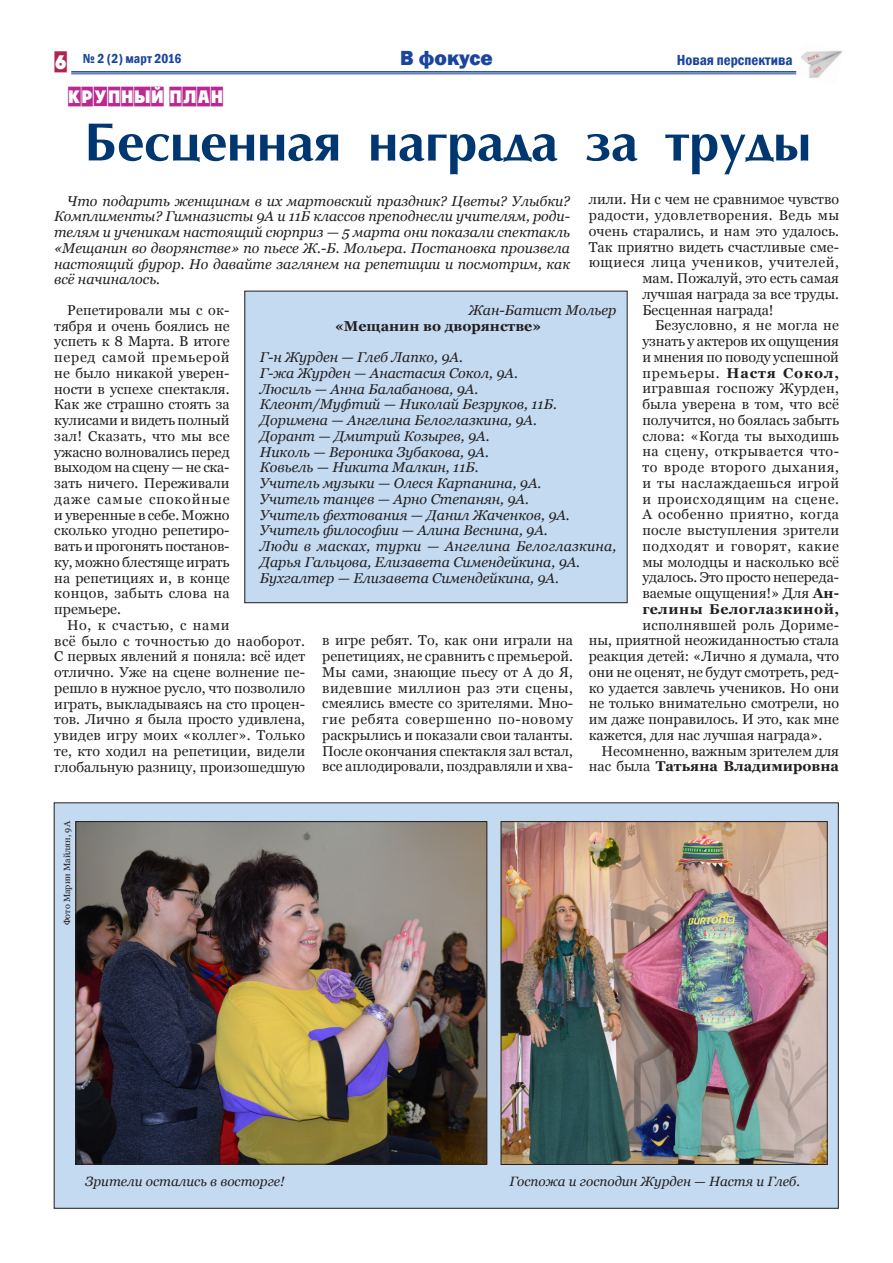
<style>
.page{position:relative;width:893px;height:1263px;background:#fff}
.page>*{position:absolute;margin:0;border:0;box-sizing:border-box;transform-origin:0 0}
.t1{font:700 54px "AG Opt Cyrillic";color:#013771}
.t2{font:800 21px "Franklin Gothic";color:#1a459c}
.t3{font:18px "a Plakat Titul Cm";color:#b92991}
.t4{font:600 condensed 15px "Franklin Gothic";color:#1a459c}
.t5{font:14.25px/15.8px "Georgia";color:#231f20;text-align:justify}
.t6{font:italic 14.25px/15.8px "Georgia";color:#231f20;text-align:justify}
.t7{font:14.25px "Georgia";letter-spacing:.035em;color:#231f20}
.t8{font:14.25px "Georgia";letter-spacing:.04em;color:#231f20}
.t9{font:14.25px "Georgia";letter-spacing:.02em;color:#231f20}
.t10{font:14.25px "Georgia";letter-spacing:.03em;color:#231f20}
.t11{font:14.25px "Georgia";letter-spacing:.045em;color:#231f20}
.t12{font:14.25px "Georgia";letter-spacing:.05em;color:#231f20}
.t13{font:700 14.25px "Georgia";color:#231f20}
.t14{font:700 14.25px "Georgia";letter-spacing:.06em;color:#231f20}
.t15{font:700 14.25px "Georgia";letter-spacing:.035em;color:#231f20}
.t16{font:italic 13.5px "Georgia";color:#231f20}
.t17{font:600 condensed 13.5px "Franklin Gothic";color:#1a459c}
.t18{font:9px "Georgia";color:#231f20}
.s1{font-family:"a Plakat Titul Cm";font-weight:400;font-stretch:normal;font-size:19.5px;color:#b1244d}
.s2{font-weight:400}
.s3{font-weight:700}
</style>
<div class="page">
<hr style="left:71px;top:71px;width:725px;height:2px;background:#1a459c">
<hr style="left:71px;top:74px;width:725px;height:1px;background:#1a459c">
<img style="left:796px;top:50px;width:47px;height:29px">
<div style="left:54px;top:803px;width:784px;height:405px;background:#c3daf1"></div>
<div style="left:245px;top:291px;width:382px;height:312px;background:#c3daf1"></div>
<img style="left:503px;top:823px;width:322px;height:340px">
<div style="left:501px;top:821px;width:326px;height:344px;border:1px solid #231f20"></div>
<img style="left:78px;top:823px;width:407px;height:339px">
<div style="left:76px;top:821px;width:411px;height:343px;border:1px solid #231f20"></div>
<p class="t17" style="left:54px;top:50px;width:129px"><span class="s1">6</span> № 2 (2) март 2016</p>
<h2 class="t2" style="left:400px;top:44px;width:94px">В фокусе</h2>
<p class="t4" style="left:677px;top:49px;width:117px">Новая перспектива</p>
<p class="t3" style="left:68px;top:87px;width:157px">Крупный план</p>
<h1 class="t1" style="left:84px;top:113px;width:729px">Бесценная награда за труды</h1>
<p class="t6" style="left:54px;top:193px;width:518px;text-indent:13px">Что подарить женщинам в их мартовский праздник? Цветы? Улыбки?<br>Комплименты? Гимназисты 9А и 11Б классов преподнесли учителям, роди&shy;телям и ученикам настоящий сюрприз — 5 марта они показали спектакль «Мещанин во дворянстве» по пьесе Ж.-Б. Мольера. Постановка произвела настоящий фурор. Но давайте заглянем на репетиции и посмотрим, как всё начиналось.</p>
<p class="t5" style="left:54px;top:302px;width:177px;text-indent:13px">Репетировали мы с ок&shy;тября и очень боялись не успеть к 8 Марта. В итоге перед самой премьерой не было никакой уверен&shy;ности в успехе спектакля.<br>Как же страшно стоять за кулисами и видеть полный зал! Сказать, что мы все ужасно волновались перед выходом на сцену — не ска&shy;зать ничего. Переживали даже самые спокойные и уверенные в себе. Можно сколько угодно репетиро&shy;вать и прогонять постанов&shy;ку, можно блестяще играть на репетициях и, в конце концов, забыть слова на премьере.</p>
<p class="t5" style="left:54px;top:617px;width:252px;text-align:left;text-indent:13px">Но, к счастью, с нами<br>всё было с точностью до наоборот.<br>С первых явлений я поняла: всё идет отлично. Уже на сцене волнение пе&shy;решло в нужное русло, что позволило играть, выкладываясь на сто процен&shy;тов. Лично я была просто удивлена, увидев игру моих «коллег». Только те, кто ходил на репетиции, видели глобальную разницу, произошедшую</p>
<p class="t5" style="left:589px;top:192px;width:252px">лили. Ни с чем не сравнимое чувство</p>
<p class="t7" style="left:589px;top:207px;width:252px">радости, удовлетворения. Ведь мы</p>
<p class="t5" style="left:589px;top:223px;width:252px">очень старались, и нам это удалось.</p>
<p class="t5" style="left:589px;top:239px;width:252px">Так приятно видеть счастливые сме-</p>
<p class="t8" style="left:589px;top:254px;width:252px">ющиеся лица учеников, учителей,</p>
<p class="t5" style="left:642px;top:271px;width:198px">мам. Пожалуй, это есть самая</p>
<p class="t5" style="left:642px;top:286px;width:198px">лучшая награда за все труды.</p>
<p class="t5" style="left:642px;top:302px;width:133px">Бесценная награда!</p>
<p class="t5" style="left:655px;top:318px;width:185px">Безусловно, я не могла не</p>
<p class="t5" style="left:642px;top:334px;width:198px">узнать у актеров их ощущения</p>
<p class="t5" style="left:642px;top:349px;width:198px">и мнения по поводу успешной</p>
<p class="t14" style="left:642px;top:363px;width:198px"><span class="s2">премьеры.</span> Настя Сокол,</p>
<p class="t10" style="left:642px;top:380px;width:198px">игравшая госпожу Журден,</p>
<p class="t5" style="left:642px;top:397px;width:198px">была уверена в том, что всё</p>
<p class="t5" style="left:642px;top:412px;width:198px">получится, но боялась забыть</p>
<p class="t5" style="left:642px;top:428px;width:198px">слова: «Когда ты выходишь</p>
<p class="t7" style="left:642px;top:443px;width:198px">на сцену, открывается что-</p>
<p class="t11" style="left:642px;top:458px;width:198px">то вроде второго дыхания,</p>
<p class="t7" style="left:642px;top:474px;width:198px">и ты наслаждаешься игрой</p>
<p class="t8" style="left:642px;top:490px;width:198px">и происходящим на сцене.</p>
<p class="t8" style="left:642px;top:506px;width:198px">А особенно приятно, когда</p>
<p class="t9" style="left:642px;top:521px;width:198px">после выступления зрители</p>
<p class="t12" style="left:642px;top:537px;width:198px">подходят и говорят, какие</p>
<p class="t5" style="left:642px;top:554px;width:198px">мы молодцы и насколько всё</p>
<p class="t5" style="left:642px;top:570px;width:198px">удалось. Это просто непереда-</p>
<p class="t5" style="left:642px;top:586px;width:198px">ваемые ощущения!» Для <span class="s3">Ан-</span></p>
<p class="t15" style="left:642px;top:600px;width:198px">гелины Белоглазкиной,</p>
<p class="t5" style="left:589px;top:617px;width:252px;text-indent:54px">исполнявшей роль Дориме&shy;ны, приятной неожиданностью стала реакция детей: «Лично я думала, что они не оценят, не будут смотреть, ред&shy;ко удается завлечь учеников. Но они не только внимательно смотрели, но им даже понравилось. И это, как мне кажется, для нас лучшая награда».</p>
<p class="t5" style="left:589px;top:743px;width:252px;text-align:right">Несомненно, важным зрителем для нас была <span class="s3">Татьяна Владимировна</span></p>
<p class="t6" style="left:469px;top:302px;width:149px">Жан-Батист Мольер</p>
<p class="t13" style="left:335px;top:317px;width:207px">«Мещанин во дворянстве»</p>
<p class="t6" style="left:260px;top:349px;width:358px;text-align:left">Г-н Журден — Глеб Лапко, 9А.<br>Г-жа Журден — Анастасия Сокол, 9А.<br>Люсиль — Анна Балабанова, 9А.<br>Клеонт/Муфтий — Николай Безруков, 11Б.<br>Доримена — Ангелина Белоглазкина, 9А.<br>Дорант — Дмитрий Козырев, 9А.<br>Николь — Вероника Зубакова, 9А.<br>Ковьель — Никита Малкин, 11Б.<br>Учитель музыки — Олеся Карпанина, 9А.<br>Учитель танцев — Арно Степанян, 9А.<br>Учитель фехтования — Данил Жаченков, 9А.<br>Учитель философии — Алина Веснина, 9А.<br>Люди в масках, турки — Ангелина Белоглазкина, Дарья Гальцова, Елизавета Симендейкина, 9А.<br>Бухгалтер — Елизавета Симендейкина, 9А.</p>
<p class="t5" style="left:322px;top:633px;width:252px">в игре ребят. То, как они играли на репетициях, не сравнить с премьерой.<br>Мы сами, знающие пьесу от А до Я, видевшие миллион раз эти сцены, смеялись вместе со зрителями. Мно&shy;гие ребята совершенно по-новому раскрылись и показали свои таланты.<br>После окончания спектакля зал встал, все аплодировали, поздравляли и хва-</p>
<p class="t18" style="left:62px;top:925px;width:106px;rotate:-90deg">Фото Марии Майлян, 9А</p>
<p class="t16" style="left:85px;top:1173px;width:201px">Зрители остались в восторге!</p>
<p class="t16" style="left:509px;top:1173px;width:292px">Госпожа и господин Журден — Настя и Глеб.</p>
</div>
